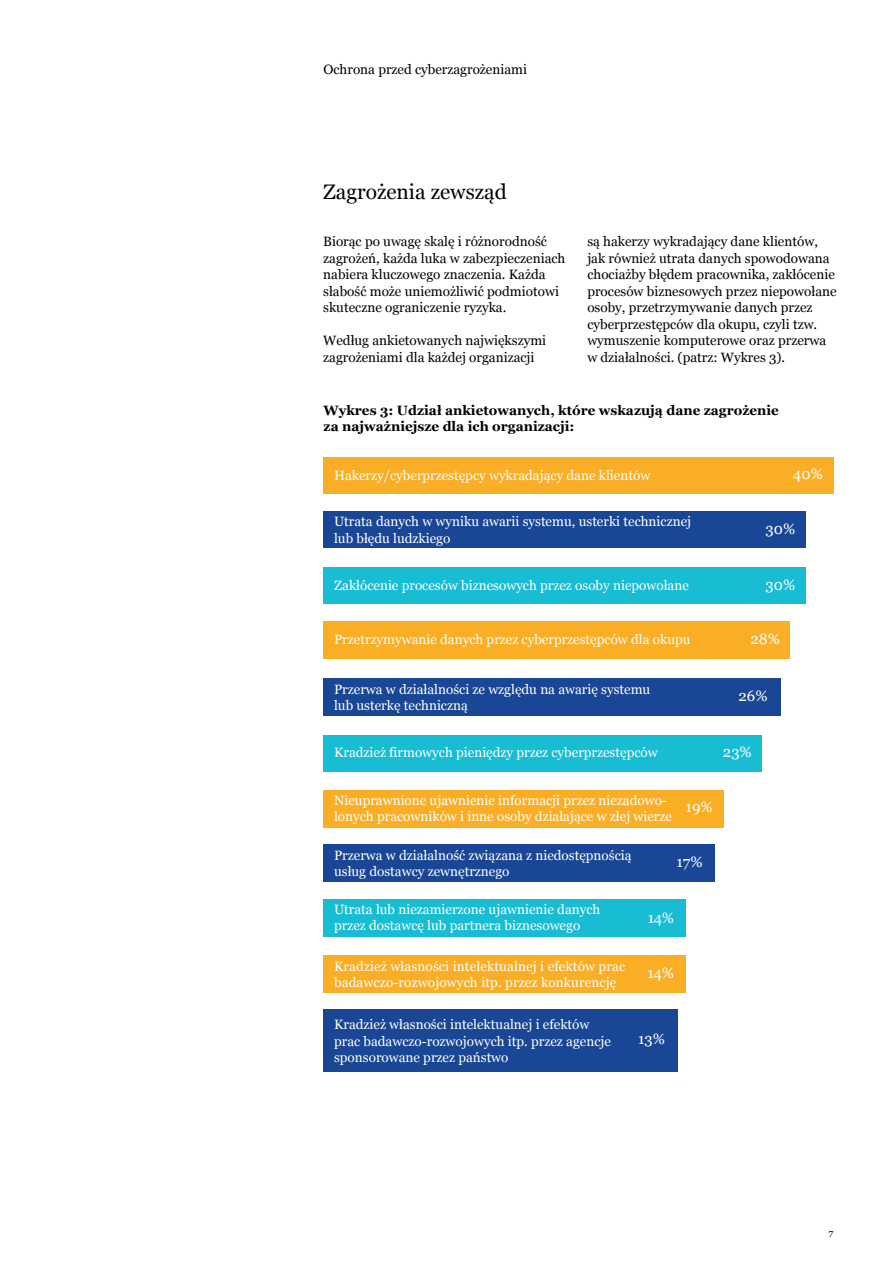
<style>
.page{position:relative;width:893px;height:1263px;background:#fff}
.page>*{position:absolute;margin:0;border:0;box-sizing:border-box;transform-origin:0 0}
.t1{font:21px "Georgia";color:#000001}
.t2{font:15px "Georgia";color:#fff}
.t3{font:13.5px/16.2px "Georgia";color:#fff}
.t4{font:13.5px/16.5px "Georgia";color:#000001}
.t5{font:700 13.5px/16.5px "Georgia";color:#000001}
.t6{font:9px "Georgia";color:#000001}
</style>
<div class="page">
<div style="left:323px;top:511px;width:483px;height:37px;background:#194695"></div>
<div style="left:323px;top:735px;width:439px;height:36px;background:#18bdd4"></div>
<div style="left:323px;top:678px;width:457px;height:38px;background:#194695"></div>
<div style="left:323px;top:567px;width:483px;height:36px;background:#18bdd4"></div>
<div style="left:323px;top:790px;width:401px;height:37px;background:#faae26"></div>
<div style="left:323px;top:621px;width:467px;height:38px;background:#faae26"></div>
<div style="left:323px;top:845px;width:391px;height:37px;background:#194695"></div>
<div style="left:323px;top:900px;width:362px;height:37px;background:#18bdd4"></div>
<div style="left:323px;top:955px;width:362px;height:37px;background:#faae26"></div>
<div style="left:323px;top:1009px;width:354px;height:63px;background:#194695"></div>
<div style="left:323px;top:458px;width:510px;height:36px;background:#faae26"></div>
<p class="t4" style="left:323px;top:62px;width:205px">Ochrona przed cyberzagrożeniami</p>
<h3 class="t1" style="left:323px;top:179px;width:185px">Zagrożenia zewsząd</h3>
<p class="t4" style="left:323px;top:234px;width:244px">Biorąc po uwagę skalę i różnorodność zagrożeń, każda luka w zabezpieczeniach nabiera kluczowego znaczenia. Każda słabość może uniemożliwić podmiotowi skuteczne ograniczenie ryzyka.</p>
<p class="t4" style="left:323px;top:333px;width:224px">Według ankietowanych największymi zagrożeniami dla każdej organizacji</p>
<p class="t4" style="left:587px;top:234px;width:251px">są hakerzy wykradający dane klientów, jak również utrata danych spowodowana chociażby błędem pracownika, zakłócenie procesów biznesowych przez niepowołane osoby, przetrzymywanie danych przez cyberprzestępców dla okupu, czyli tzw. wymuszenie komputerowe oraz przerwa w działalności. (patrz: Wykres 3).</p>
<h3 class="t5" style="left:324px;top:401px;width:457px">Wykres 3: Udział ankietowanych, które wskazują dane zagrożenie za najważniejsze dla ich organizacji:</h3>
<p class="t3" style="left:334px;top:468px;width:318px">Hakerzy/cyberprzestępcy wykradający dane klientów</p>
<p class="t2" style="left:793px;top:465px;width:31px">40%</p>
<p class="t3" style="left:334px;top:514px;width:359px">Utrata danych w wyniku awarii systemu, usterki technicznej</p>
<p class="t3" style="left:334px;top:530px;width:118px">lub błędu ludzkiego</p>
<p class="t2" style="left:766px;top:520px;width:31px">30%</p>
<p class="t3" style="left:334px;top:577px;width:356px">Zakłócenie procesów biznesowych przez osoby niepowołane</p>
<p class="t2" style="left:766px;top:576px;width:31px">30%</p>
<p class="t3" style="left:334px;top:632px;width:358px">Przetrzymywanie danych przez cyberprzestępców dla okupu</p>
<p class="t2" style="left:750px;top:629px;width:31px">28%</p>
<p class="t3" style="left:334px;top:681px;width:318px">Przerwa w działalności ze względu na awarię systemu</p>
<p class="t2" style="left:739px;top:686px;width:31px">26%</p>
<p class="t3" style="left:334px;top:698px;width:135px">lub usterkę techniczną</p>
<p class="t3" style="left:334px;top:745px;width:325px">Kradzież firmowych pieniędzy przez cyberprzestępców</p>
<p class="t2" style="left:723px;top:743px;width:30px">23%</p>
<p class="t3" style="left:334px;top:792px;width:334px">Nieuprawnione ujawnienie informacji przez niezadowo-</p>
<p class="t3" style="left:334px;top:809px;width:339px">lonych pracowników i inne osoby działające w złej wierze</p>
<p class="t2" style="left:686px;top:798px;width:29px">19%</p>
<p class="t3" style="left:334px;top:847px;width:299px">Przerwa w działalność związana z niedostępnością</p>
<p class="t2" style="left:677px;top:853px;width:28px">17%</p>
<p class="t3" style="left:334px;top:864px;width:177px">usług dostawcy zewnętrznego</p>
<p class="t3" style="left:334px;top:901px;width:268px">Utrata lub niezamierzone ujawnienie danych</p>
<p class="t2" style="left:648px;top:909px;width:28px">14%</p>
<p class="t3" style="left:334px;top:918px;width:248px">przez dostawcę lub partnera biznesowego</p>
<p class="t3" style="left:334px;top:958px;width:293px">Kradzież własności intelektualnej i efektów prac</p>
<p class="t2" style="left:647px;top:964px;width:28px">14%</p>
<p class="t3" style="left:334px;top:975px;width:284px">badawczo-rozwojowych itp. przez konkurencję</p>
<p class="t3" style="left:334px;top:1017px;width:278px">Kradzież własności intelektualnej i efektów prac badawczo-rozwojowych itp. przez agencje</p>
<p class="t2" style="left:638px;top:1029px;width:28px">13%</p>
<p class="t3" style="left:334px;top:1049px;width:176px">sponsorowane przez państwo</p>
<p class="t6" style="left:829px;top:1228px;width:6px">7</p>
</div>
